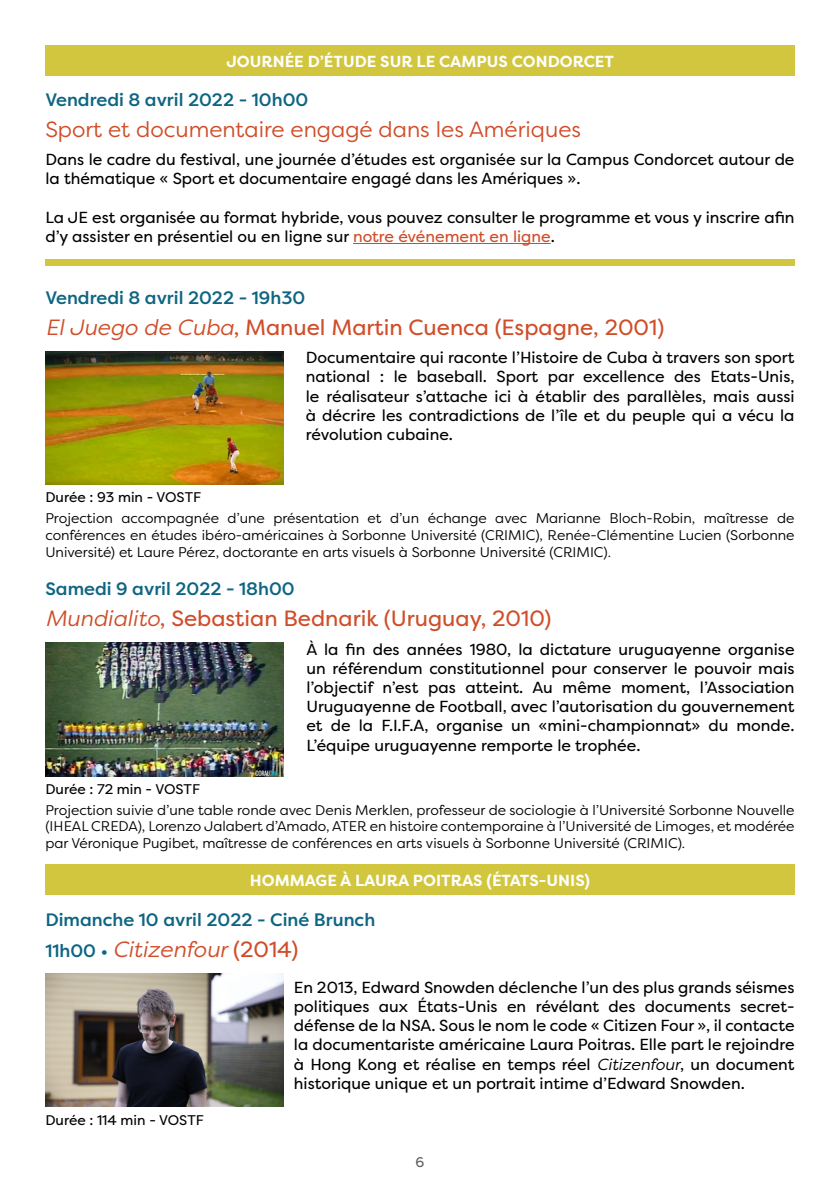
<style>
.page{position:relative;width:840px;height:1191px;background:#fff}
.page>*{position:absolute;margin:0;border:0;box-sizing:border-box;transform-origin:0 0}
.t1{font:22px "Filson Pro";color:#d04d29}
.t2{font:22px "Filson Pro";color:#d04d29}
.t3{font:italic 22px "Filson Pro";color:#d04d29}
.t4{font:500 18px "Filson Pro";color:#0e6582}
.t5{font:16px/19.2px "Filson Pro";color:#000;text-align:justify}
.t6{font:700 16px "Filson Pro";color:#fff}
.t7{font:14px/16.8px "Filson Pro";color:#000;text-align:justify}
.t8{font:14px "Filson Pro";color:#000}
.t9{font:14px "Filson Pro";color:#5d5e5c}
.s1{color:#d04d29}
.s2{font-style:italic}
.s3{font-weight:500;font-style:normal;font-size:18px;color:#0e6582}
.s4{font-style:normal}
</style>
<div class="page">
<img style="left:45px;top:973px;width:238px;height:133px">
<img style="left:45px;top:642px;width:238px;height:134px">
<hr style="left:353px;top:243px;width:197px;height:1px;background:#d04d29">
<div style="left:45px;top:864px;width:749px;height:31px;background:#d1c63d"></div>
<div style="left:45px;top:45px;width:749px;height:31px;background:#d1c63d"></div>
<img style="left:45px;top:351px;width:238px;height:134px">
<div style="left:45px;top:259px;width:749px;height:6px;background:#d1c63d"></div>
<p class="t6" style="left:226px;top:51px;width:389px">JOURNÉE D’ÉTUDE SUR LE CAMPUS CONDORCET</p>
<p class="t4" style="left:45px;top:87px;width:264px">Vendredi 8 avril 2022 - 10h00</p>
<h1 class="t2" style="left:45px;top:115px;width:536px">Sport et documentaire engagé dans les Amériques</h1>
<p class="t5" style="left:45px;top:150px;width:750px">Dans le cadre du festival, une journée d’études est organisée sur la Campus Condorcet autour de la thématique « Sport et documentaire engagé dans les Amériques ».</p>
<p class="t5" style="left:45px;top:207px;width:750px">La JE est organisée au format hybride, vous pouvez consulter le programme et vous y inscrire afin d’y assister en présentiel ou en ligne sur <span class="s1">notre événement en ligne</span>.</p>
<p class="t4" style="left:45px;top:285px;width:261px">Vendredi 8 avril 2022 - 19h30</p>
<h1 class="t1" style="left:45px;top:312px;width:620px"><span class="s2">El Juego de Cuba</span>, Manuel Martin Cuenca (Espagne, 2001)</h1>
<p class="t8" style="left:45px;top:488px;width:157px">Durée : 93 min - VOSTF</p>
<p class="t5" style="left:305px;top:348px;width:490px">Documentaire qui raconte l’Histoire de Cuba à travers son sport national : le baseball. Sport par excellence des Etats-Unis, le réalisateur s’attache ici à établir des parallèles, mais aussi à décrire les contradictions de l’île et du peuple qui a vécu la révolution cubaine.</p>
<p class="t7" style="left:45px;top:510px;width:750px">Projection accompagnée d’une présentation et d’un échange avec Marianne Bloch-Robin, maîtresse de conférences en études ibéro-américaines à Sorbonne Université (CRIMIC), Renée-Clémentine Lucien (Sorbonne Université) et Laure Pérez, doctorante en arts visuels à Sorbonne Université (CRIMIC).</p>
<p class="t4" style="left:45px;top:576px;width:251px">Samedi 9 avril 2022 - 18h00</p>
<h1 class="t1" style="left:45px;top:604px;width:507px"><span class="s2">Mundialito</span>, Sebastian Bednarik (Uruguay, 2010)</h1>
<p class="t8" style="left:45px;top:779px;width:156px">Durée : 72 min - VOSTF</p>
<p class="t5" style="left:306px;top:639px;width:489px">À la fin des années 1980, la dictature uruguayenne organise un référendum constitutionnel pour conserver le pouvoir mais l’objectif n’est pas atteint. Au même moment, l’Association Uruguayenne de Football, avec l’autorisation du gouvernement et de la F.I.F.A, organise un «mini-championnat» du monde.<br>L’équipe uruguayenne remporte le trophée.</p>
<p class="t7" style="left:45px;top:801px;width:750px">Projection suivie d’une table ronde avec Denis Merklen, professeur de sociologie à l’Université Sorbonne Nouvelle (IHEAL CREDA), Lorenzo Jalabert d’Amado, ATER en histoire contemporaine à l’Université de Limoges, et modérée par Véronique Pugibet, maîtresse de conférences en arts visuels à Sorbonne Université (CRIMIC).</p>
<p class="t6" style="left:250px;top:870px;width:341px">HOMMAGE À LAURA POITRAS (ÉTATS-UNIS)</p>
<p class="t4" style="left:45px;top:907px;width:331px">Dimanche 10 avril 2022 - Ciné Brunch</p>
<h1 class="t3" style="left:45px;top:934px;width:254px"><span class="s3">11h00 •</span> Citizenfour <span class="s4">(2014)</span></h1>
<p class="t8" style="left:45px;top:1110px;width:160px">Durée : 114 min - VOSTF</p>
<p class="t5" style="left:294px;top:977px;width:502px">En 2013, Edward Snowden déclenche l’un des plus grands séismes politiques aux États-Unis en révélant des documents secret&shy;défense de la NSA. Sous le nom le code « Citizen Four », il contacte la documentariste américaine Laura Poitras. Elle part le rejoindre à Hong Kong et réalise en temps réel <span class="s2">Citizenfour</span>, un document historique unique et un portrait intime d’Edward Snowden.</p>
<p class="t9" style="left:415px;top:1153px;width:10px">6</p>
</div>
